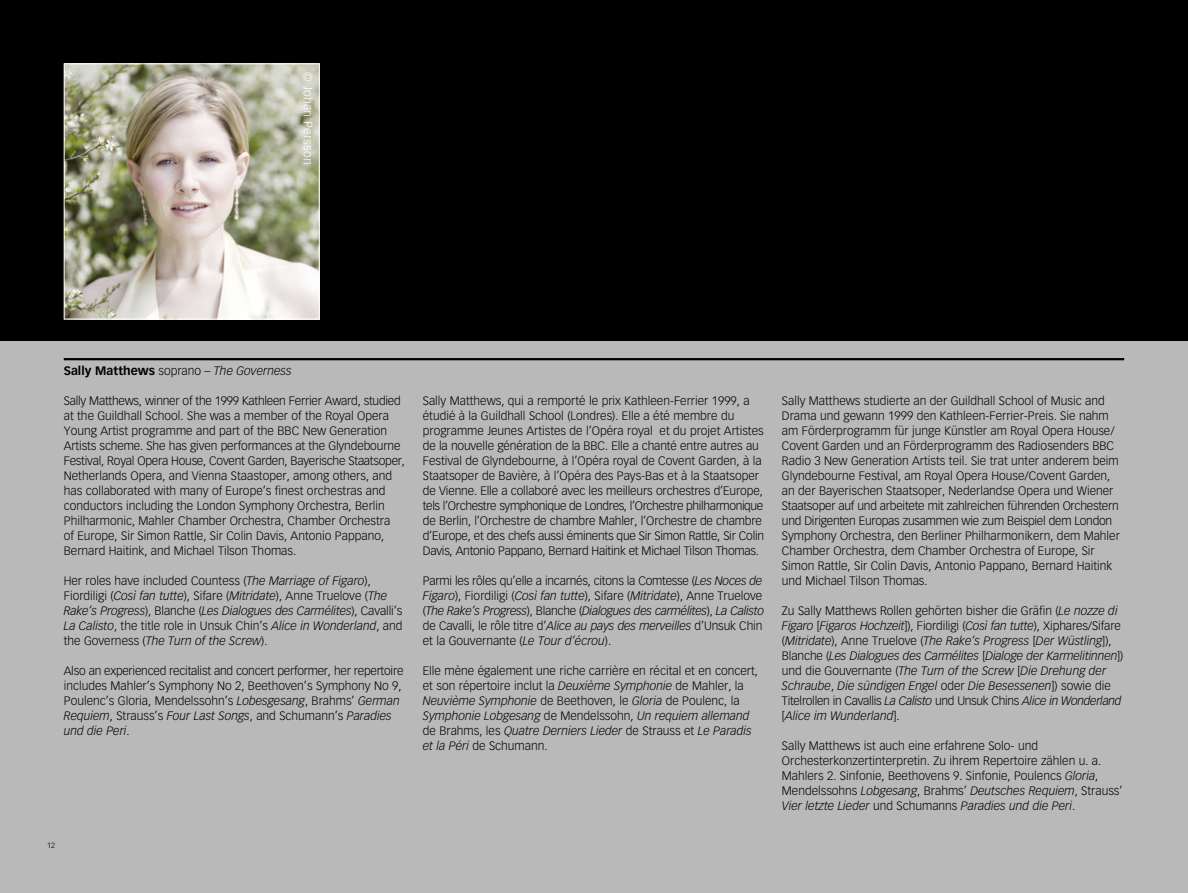
<style>
.page{position:relative;width:1188px;height:893px;background:#fff}
.page>*{position:absolute;margin:0;border:0;box-sizing:border-box;transform-origin:0 0}
.t1{font:300 12px/15px "Vectora LT Pro";color:#000}
.t2{font:italic 300 12px/15px "Vectora LT Pro";color:#000}
.t3{font:700 12px "Vectora LT Pro";color:#000}
.t4{font:300 12px "Vectora LT Pro";letter-spacing:.02em;color:#fff}
.t5{font:300 7.5px "Vectora LT Pro";color:#000}
.s1{font-weight:300}
.s2{font-weight:300;font-style:italic}
.s3{font-style:italic}
.s4{font-style:normal}
</style>
<div class="page">
<div style="left:0;top:0;width:1188px;height:892px;background:#b9b9ba"></div>
<div style="left:0;top:0;width:1188px;height:340px;background:#000"></div>
<hr style="left:64px;top:358px;width:1060px;height:2px;background:#000">
<img style="left:66px;top:65px;width:252px;height:252px">
<div style="left:64px;top:63px;width:256px;height:256px;border:1px solid #fff"></div>
<p class="t4" style="left:315px;top:72px;width:93px;rotate:90deg">© Johan Persson</p>
<p class="t3" style="left:64px;top:363px;width:229px">Sally Matthews <span class="s1">soprano –</span> <span class="s2">The Governess</span></p>
<p class="t1" style="left:64px;top:393px;width:343px">Sally Matthews, winner of the 1999 Kathleen Ferrier Award, studied at the Guildhall School. She was a member of the Royal Opera Young Artist programme and part of the BBC New Generation Artists scheme. She has given performances at the Glyndebourne Festival, Royal Opera House, Covent Garden, Bayerische Staatsoper, Netherlands Opera, and Vienna Staastoper, among others, and has collaborated with many of Europe’s finest orchestras and conductors including the London Symphony Orchestra, Berlin Philharmonic, Mahler Chamber Orchestra, Chamber Orchestra<br>of Europe, Sir Simon Rattle, Sir Colin Davis, Antonio Pappano, Bernard Haitink, and Michael Tilson Thomas.</p>
<p class="t1" style="left:64px;top:573px;width:340px">Her roles have included Countess (<span class="s3">The Marriage of Figaro</span>), Fiordiligi (<span class="s3">Così fan tutte</span>), Sifare (<span class="s3">Mitridate</span>), Anne Truelove (<span class="s3">The Rake’s Progress</span>), Blanche (<span class="s3">Les Dialogues des Carmélites</span>), Cavalli’s <span class="s3">La Calisto</span>, the title role in Unsuk Chin’s <span class="s3">Alice in Wonderland</span>, and the Governess (<span class="s3">The Turn of the Screw</span>).</p>
<p class="t1" style="left:64px;top:663px;width:341px">Also an experienced recitalist and concert performer, her repertoire includes Mahler’s Symphony No 2, Beethoven’s Symphony No 9, Poulenc’s Gloria, Mendelssohn’s <span class="s3">Lobesgesang</span>, Brahms’ <span class="s3">German Requiem</span>, Strauss’s <span class="s3">Four Last Songs</span>, and Schumann’s <span class="s3">Paradies und die Peri</span>.</p>
<p class="t5" style="left:47px;top:841px;width:9px">12</p>
<p class="t1" style="left:423px;top:393px;width:343px">Sally Matthews, qui a remporté le prix Kathleen-Ferrier 1999, a étudié à la Guildhall School (Londres). Elle a été membre du programme Jeunes Artistes de l’Opéra royal et du projet Artistes de la nouvelle génération de la BBC. Elle a chanté entre autres au Festival de Glyndebourne, à l’Opéra royal de Covent Garden, à la Staatsoper de Bavière, à l’Opéra des Pays-Bas et à la Staatsoper de Vienne. Elle a collaboré avec les meilleurs orchestres d’Europe, tels l’Orchestre symphonique de Londres, l’Orchestre philharmonique de Berlin, l’Orchestre de chambre Mahler, l’Orchestre de chambre d’Europe, et des chefs aussi éminents que Sir Simon Rattle, Sir Colin Davis, Antonio Pappano, Bernard Haitink et Michael Tilson Thomas.</p>
<p class="t1" style="left:423px;top:573px;width:343px">Parmi les rôles qu’elle a incarnés, citons la Comtesse (<span class="s3">Les Noces de Figaro</span>), Fiordiligi (<span class="s3">Così fan tutte</span>), Sifare (<span class="s3">Mitridate</span>), Anne Truelove (<span class="s3">The Rake’s Progress</span>), Blanche (<span class="s3">Dialogues des carmélites</span>), <span class="s3">La Calisto </span>de Cavalli, le rôle titre d’<span class="s3">Alice au pays des merveilles</span> d’Unsuk Chin et la Gouvernante (<span class="s3">Le Tour d’écrou</span>).</p>
<p class="t1" style="left:423px;top:663px;width:337px">Elle mène également une riche carrière en récital et en concert, et son répertoire inclut la <span class="s3">Deuxième Symphonie</span> de Mahler, la <span class="s3">Neuvième Symphonie</span> de Beethoven, le <span class="s3">Gloria</span> de Poulenc, la <span class="s3">Symphonie Lobgesang</span> de Mendelssohn, <span class="s3">Un requiem allemand </span>de Brahms, les <span class="s3">Quatre Derniers Lieder</span> de Strauss et <span class="s3">Le Paradis et la Péri</span> de Schumann.</p>
<p class="t1" style="left:782px;top:393px;width:340px">Sally Matthews studierte an der Guildhall School of Music and Drama und gewann 1999 den Kathleen-Ferrier-Preis. Sie nahm am Förderprogramm für junge Künstler am Royal Opera House/ Covent Garden und an Förderprogramm des Radiosenders BBC Radio 3 New Generation Artists teil. Sie trat unter anderem beim Glyndebourne Festival, am Royal Opera House/Covent Garden, an der Bayerischen Staatsoper, Nederlandse Opera und Wiener Staatsoper auf und arbeitete mit zahlreichen führenden Orchestern und Dirigenten Europas zusammen wie zum Beispiel dem London Symphony Orchestra, den Berliner Philharmonikern, dem Mahler Chamber Orchestra, dem Chamber Orchestra of Europe, Sir Simon Rattle, Sir Colin Davis, Antonio Pappano, Bernard Haitink und Michael Tilson Thomas.</p>
<p class="t2" style="left:782px;top:603px;width:343px"><span class="s4">Zu Sally Matthews Rollen gehörten bisher die Gräfin (</span>Le nozze di Figaro <span class="s4">[</span>Figaros Hochzeit<span class="s4">]), Fiordiligi (</span>Così fan tutte<span class="s4">), Xiphares/Sifare (</span>Mitridate<span class="s4">), Anne Truelove (</span>The Rake’s Progress <span class="s4">[</span>Der Wüstling<span class="s4">]), Blanche (</span>Les Dialogues des Carmélites <span class="s4">[</span>Dialoge der Karmelitinnen<span class="s4">]) und die Gouvernante (</span>The Turn of the Screw <span class="s4">[</span>Die Drehung der Schraube<span class="s4">,</span> Die sündigen Engel <span class="s4">oder</span> Die Besessenen<span class="s4">]) sowie die Titelrollen in Cavallis</span> La Calisto <span class="s4">und Unsuk Chins</span> Alice in Wonderland <span class="s4">[</span>Alice im Wunderland<span class="s4">].</span></p>
<p class="t1" style="left:782px;top:738px;width:342px">Sally Matthews ist auch eine erfahrene Solo- und Orchesterkonzertinterpretin. Zu ihrem Repertoire zählen u. a.<br>Mahlers 2. Sinfonie, Beethovens 9. Sinfonie, Poulencs <span class="s3">Gloria</span>, Mendelssohns <span class="s3">Lobgesang</span>, Brahms’ <span class="s3">Deutsches Requiem</span>, Strauss’ <span class="s3">Vier letzte Lieder</span> und Schumanns <span class="s3">Paradies und die Peri</span>.</p>
</div>
